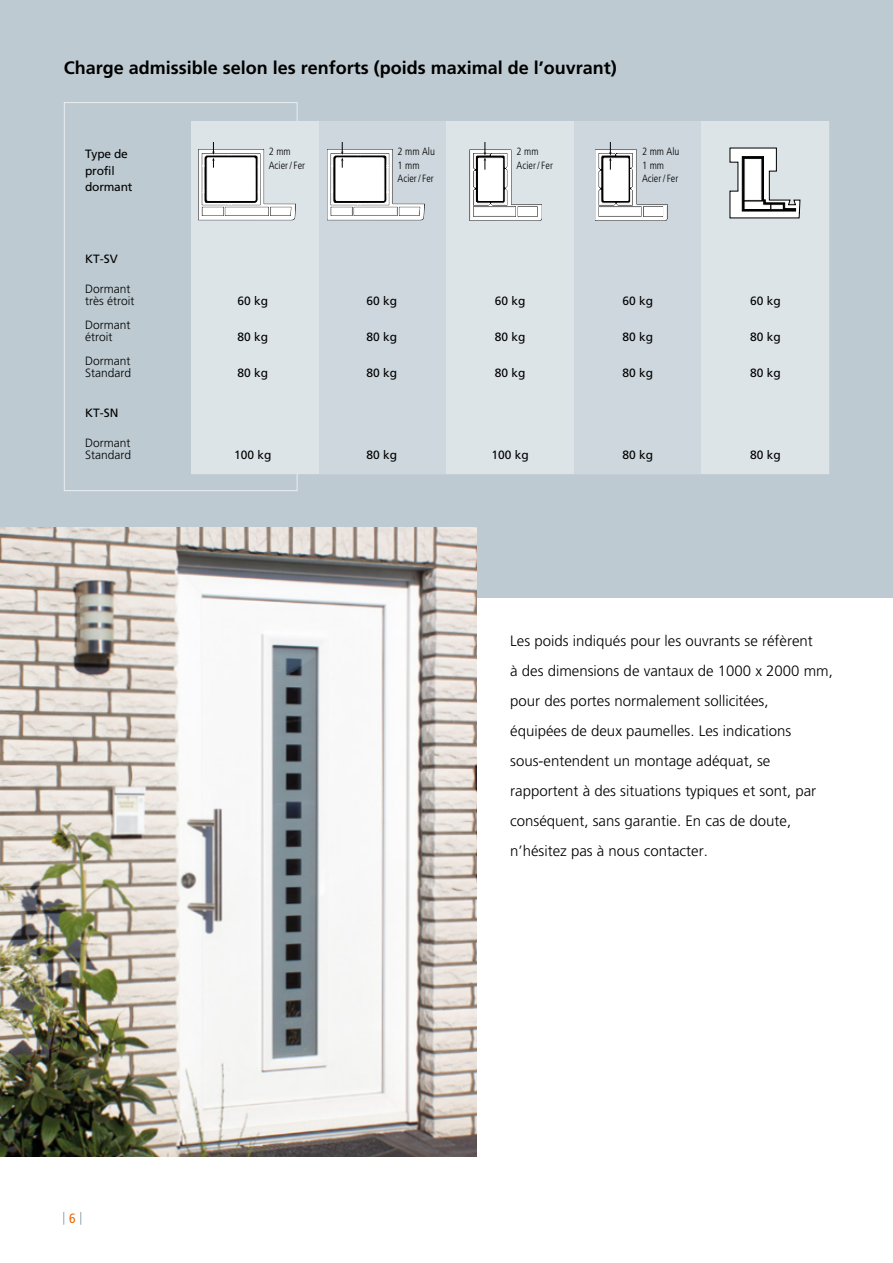
<style>
.page{position:relative;width:893px;height:1263px;background:#fff}
.page>*{position:absolute;margin:0;border:0;box-sizing:border-box;transform-origin:0 0}
.t1{font:700 18px "Frutiger";color:#000}
.t2{font:300 15px/30px "Frutiger";color:#000}
.t3{font:condensed 13.5px "Frutiger";color:#ec6502}
.Fließtext{font:12px/16.5px "Frutiger";color:#000}
.t4{font:300 12px/12px "Frutiger";color:#000}
.Fließtext-2{font:300 condensed 10.5px/13.5px "Frutiger";color:#000}
</style>
<div class="page">
<div style="left:0;top:0;width:893px;height:598px;background:#bdcad1"></div>
<div style="left:191px;top:121px;width:128px;height:353px;background:#dde4e8"></div>
<div style="left:319px;top:121px;width:127px;height:353px;background:#cdd7dd"></div>
<svg style="left:63px;top:1212px;width:1px;height:13px"></svg>
<svg style="left:80px;top:1212px;width:1px;height:13px"></svg>
<svg style="left:199px;top:142px;width:97px;height:78px"></svg>
<svg style="left:327px;top:142px;width:98px;height:78px"></svg>
<div style="left:574px;top:121px;width:128px;height:353px;background:#cdd7dd"></div>
<svg style="left:595px;top:142px;width:72px;height:79px"></svg>
<div style="left:702px;top:121px;width:127px;height:353px;background:#dde4e8"></div>
<svg style="left:730px;top:148px;width:70px;height:70px"></svg>
<svg style="left:772px;top:205px;width:10px;height:4px"></svg>
<img style="left:0;top:527px;width:476px;height:630px">
<div style="left:446px;top:121px;width:128px;height:353px;background:#dde4e8"></div>
<svg style="left:470px;top:142px;width:72px;height:79px"></svg>
<p class="t1" style="left:64px;top:57px;width:555px">Charge admissible selon les renforts (poids maximal de l’ouvrant)</p>
<p class="Fließtext" style="left:85px;top:146px;width:49px">Type de profil dormant</p>
<p class="Fließtext-2" style="left:269px;top:145px;width:38px">2 mm<br>Acier/ Fer</p>
<p class="Fließtext-2" style="left:398px;top:145px;width:39px">2 mm Alu<br>1 mm<br>Acier/ Fer</p>
<p class="Fließtext-2" style="left:642px;top:145px;width:39px">2 mm Alu<br>1 mm<br>Acier/ Fer</p>
<p class="Fließtext-2" style="left:517px;top:145px;width:38px">2 mm<br>Acier/ Fer</p>
<p class="Fließtext" style="left:85px;top:250px;width:34px">KT-SV</p>
<p class="t4" style="left:85px;top:282px;width:51px">Dormant très étroit</p>
<p class="Fließtext" style="left:238px;top:292px;width:32px">60 kg</p>
<p class="Fließtext" style="left:367px;top:292px;width:32px">60 kg</p>
<p class="Fließtext" style="left:495px;top:292px;width:32px">60 kg</p>
<p class="Fließtext" style="left:622px;top:292px;width:32px">60 kg</p>
<p class="Fließtext" style="left:750px;top:292px;width:32px">60 kg</p>
<p class="t4" style="left:85px;top:318px;width:47px">Dormant étroit</p>
<p class="Fließtext" style="left:238px;top:328px;width:32px">80 kg</p>
<p class="Fließtext" style="left:367px;top:328px;width:32px">80 kg</p>
<p class="Fließtext" style="left:495px;top:328px;width:32px">80 kg</p>
<p class="Fließtext" style="left:622px;top:328px;width:32px">80 kg</p>
<p class="Fließtext" style="left:750px;top:328px;width:32px">80 kg</p>
<p class="t4" style="left:85px;top:354px;width:48px">Dormant<br>Standard</p>
<p class="Fließtext" style="left:238px;top:364px;width:32px">80 kg</p>
<p class="Fließtext" style="left:367px;top:364px;width:32px">80 kg</p>
<p class="Fließtext" style="left:495px;top:364px;width:32px">80 kg</p>
<p class="Fließtext" style="left:622px;top:364px;width:32px">80 kg</p>
<p class="Fließtext" style="left:750px;top:364px;width:32px">80 kg</p>
<p class="Fließtext" style="left:85px;top:405px;width:35px">KT-SN</p>
<p class="t4" style="left:85px;top:437px;width:48px">Dormant<br>Standard</p>
<p class="Fließtext" style="left:234px;top:447px;width:39px">100 kg</p>
<p class="Fließtext" style="left:367px;top:447px;width:32px">80 kg</p>
<p class="Fließtext" style="left:492px;top:447px;width:39px">100 kg</p>
<p class="Fließtext" style="left:622px;top:447px;width:32px">80 kg</p>
<p class="Fließtext" style="left:750px;top:447px;width:32px">80 kg</p>
<p class="t3" style="left:69px;top:1210px;width:8px">6</p>
<p class="t2" style="left:510px;top:626px;width:324px">Les poids indiqués pour les ouvrants se réfèrent<br>à des dimensions de vantaux de 1000 x 2000 mm, pour des portes normalement sollicitées,<br>équipées de deux paumelles. Les indications sous-entendent un montage adéquat, se rapportent à des situations typiques et sont, par conséquent, sans garantie. En cas de doute, n’hésitez pas à nous contacter.</p>
</div>
